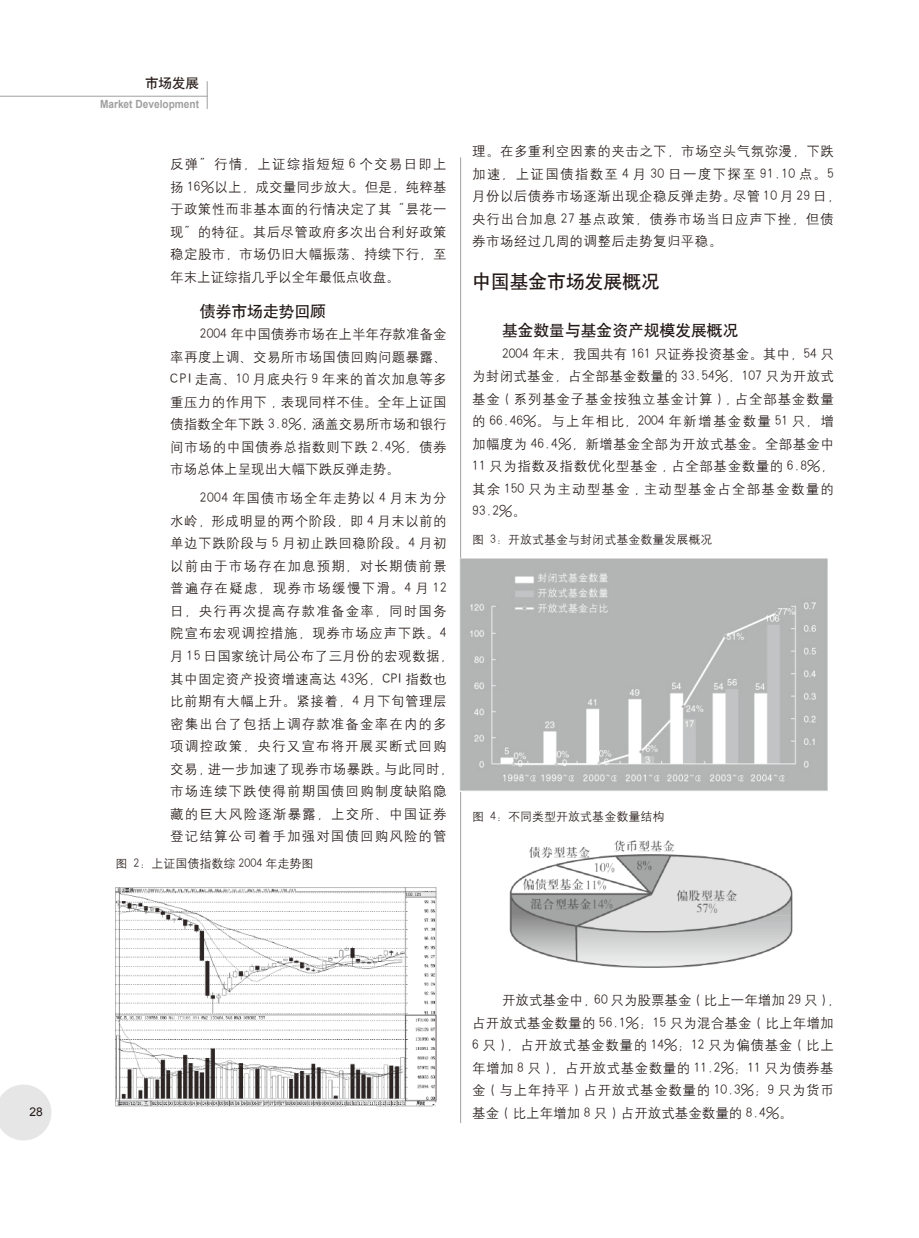
<style>
.page{position:relative;width:919px;height:1238px;background:#fff}
.page>*{position:absolute;margin:0;border:0;box-sizing:border-box;transform-origin:0 0}
.t1{font:18.75px "H Yb 1 gj";color:#231916}
.t2{font:15.75px "H Yb 1 gj";color:#231916}
.t3{font:13.5px/22.5px "H Yg 2 gj";letter-spacing:.04em;color:#231916;text-align:justify}
.t4{font:13.5px/22.5px "H Yg 2 gj";letter-spacing:.08em;color:#231916}
.t5{font:13.5px/22.5px "H Yg 2 gj";letter-spacing:.015em;color:#231916}
.t6{font:13.5px "H Yb 1 gj";color:#231916}
.t7{font:12px "H Yg 2 gj";color:#231916}
.t8{font:12px "Arial";color:#231916}
.t9{font:700 11.25px "Arial";color:#a0a0a1;scale:.9 1}
</style>
<div class="page">
<hr style="left:0;top:96px;width:208px;height:1px;background:#a0a0a1">
<svg style="left:207px;top:81px;width:1px;height:28px"></svg>
<svg style="left:0;top:1084px;width:51px;height:56px"></svg>
<hr style="left:460px;top:157px;width:1px;height:965px;background:#a0a0a1">
<img style="left:460px;top:558px;width:367px;height:233px">
<img style="left:509px;top:840px;width:283px;height:127px">
<img style="left:115px;top:887px;width:322px;height:220px">
<p class="t8" style="left:29px;top:1104px;width:15px">28</p>
<p class="t6" style="left:145px;top:76px;width:55px">市场发展</p>
<p class="t9" style="left:100px;top:96px;width:112px">Market Development</p>
<p class="t3" style="left:170px;top:153px;width:278px">反弹”行情，上证综指短短 6 个交易日即上扬 16％以上，成交量同步放大。但是，纯粹基于政策性而非基本面的行情决定了其“昙花一现”的特征。其后尽管政府多次出台利好政策稳定股市，市场仍旧大幅振荡、持续下行，至年末上证综指几乎以全年最低点收盘。</p>
<p class="t2" style="left:200px;top:303px;width:127px">债券市场走势回顾</p>
<p class="t3" style="left:170px;top:323px;width:278px;text-indent:30px">2004 年中国债券市场在上半年存款准备金率再度上调、交易所市场国债回购问题暴露、CPI 走高、10 月底央行 9 年来的首次加息等多重压力的作用下 , 表现同样不佳。全年上证国债指数全年下跌 3.8%, 涵盖交易所市场和银行间市场的中国债券总指数则下跌 2.4%，债券市场总体上呈现出大幅下跌反弹走势。</p>
<p class="t4" style="left:170px;top:487px;width:285px;text-indent:30px">2004 年国债市场全年走势以 4 月末为分水岭，形成明显的两个阶段，即 4 月末以前的单边下跌阶段与 5 月初止跌回稳阶段。4 月初以前由于市场存在加息预期，对长期债前景普遍存在疑虑，现券市场缓慢下滑。4 月 12日，央行再次提高存款准备金率，同时国务院宣布宏观调控措施，现券市场应声下跌。4月 15 日国家统计局公布了三月份的宏观数据，其中固定资产投资增速高达 43%，CPI 指数也比前期有大幅上升。紧接着，4 月下旬管理层密集出台了包括上调存款准备金率在内的多项调控政策，央行又宣布将开展买断式回购交易，进一步加速了现券市场暴跌。与此同时，市场连续下跌使得前期国债回购制度缺陷隐藏的巨大风险逐渐暴露，上交所、中国证券登记结算公司着手加强对国债回购风险的管</p>
<p class="t7" style="left:115px;top:857px;width:200px">图 2：上证国债指数综 2004 年走势图</p>
<p class="t3" style="left:472px;top:140px;width:370px;text-align:left">理。在多重利空因素的夹击之下，市场空头气氛弥漫，下跌加速，上证国债指数至 4 月 30 日一度下探至 91.10 点。5月份以后债券市场逐渐出现企稳反弹走势。尽管 10 月 29 日，央行出台加息 27 基点政策，债券市场当日应声下挫，但债券市场经过几周的调整后走势复归平稳。</p>
<h1 class="t1" style="left:472px;top:272px;width:189px">中国基金市场发展概况</h1>
<p class="t2" style="left:502px;top:322px;width:238px">基金数量与基金资产规模发展概况</p>
<p class="t3" style="left:472px;top:342px;width:363px;text-indent:30px">2004 年末，我国共有 161 只证券投资基金。其中，54 只为封闭式基金，占全部基金数量的 33.54%，107 只为开放式基金 ( 系列基金子基金按独立基金计算 ), 占全部基金数量的 66.46%。与上年相比，2004 年新增基金数量 51 只，增加幅度为 46.4％，新增基金全部为开放式基金。全部基金中11 只为指数及指数优化型基金 , 占全部基金数量的 6.8%，其余 150 只为主动型基金 , 主动型基金占全部基金数量的93.2%。</p>
<p class="t7" style="left:472px;top:533px;width:241px">图 3：开放式基金与封闭式基金数量发展概况</p>
<p class="t7" style="left:472px;top:810px;width:193px">图 4：不同类型开放式基金数量结构</p>
<p class="t5" style="left:472px;top:988px;width:370px;text-indent:30px">开放式基金中，60 只为股票基金 ( 比上一年增加 29 只 )，占开放式基金数量的 56.1%；15 只为混合基金 ( 比上年增加<br>6 只 )，占开放式基金数量的 14%；12 只为偏债基金 ( 比上年增加 8 只 )，占开放式基金数量的 11.2%；11 只为债券基金 ( 与上年持平 ) 占开放式基金数量的 10.3%；9 只为货币基金 ( 比上年增加 8 只 ) 占开放式基金数量的 8.4%。</p>
</div>
